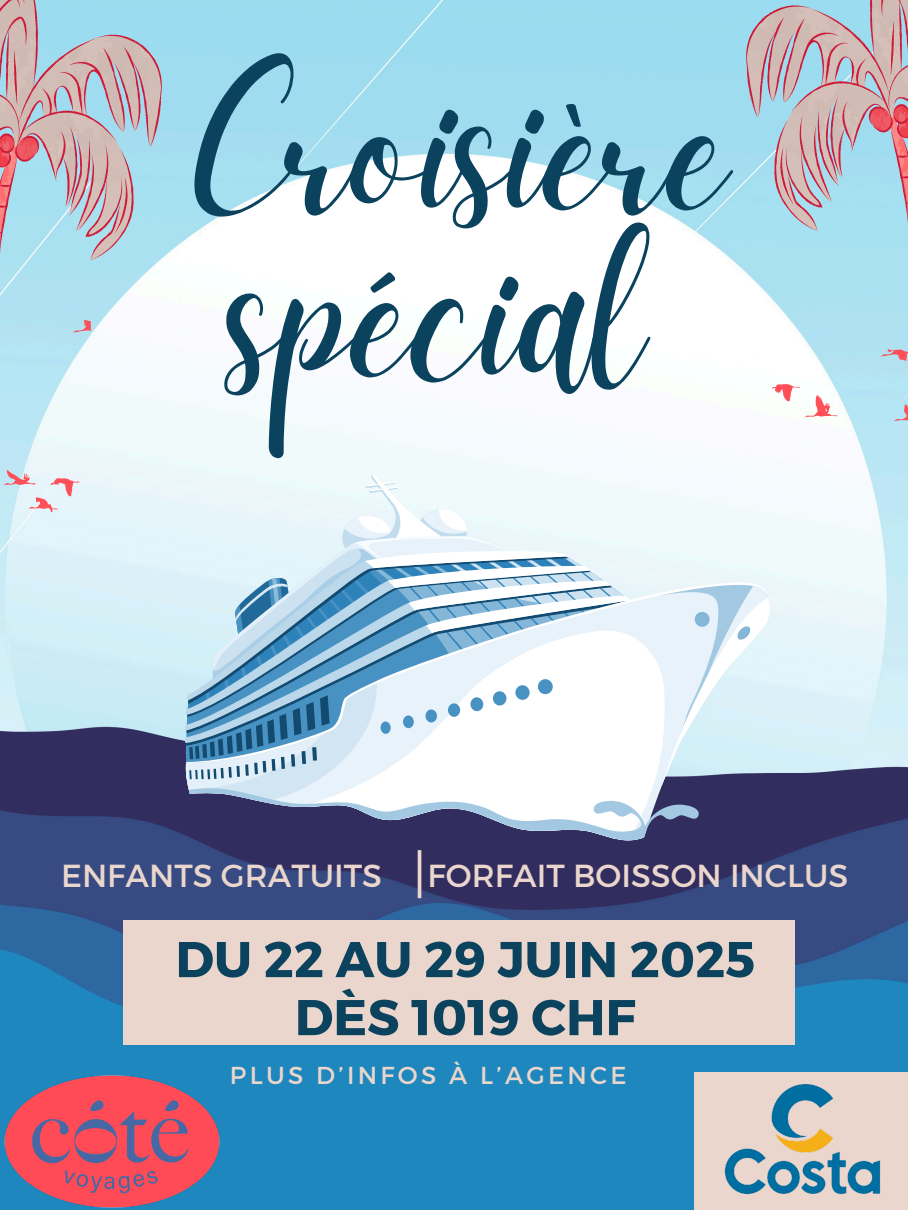
<style>
.page{position:relative;width:908px;height:1210px;background:#fff}
.page>*{position:absolute;margin:0;border:0;box-sizing:border-box;transform-origin:0 0}
.t1{font:203.7px "Daydream";color:#0b435f}
.t2{font:203.56px "Daydream";color:#0b435f}
.t3{font:700 50.19px/58px "Montserrat";color:#0b435f;text-align:center}
.t4{font:31.85px "Montserrat";color:#ead6cd}
.t5{font:24.5px "Montserrat";letter-spacing:.135em;color:#ead6cd}
</style>
<div class="page">
<img style="left:0;top:0;width:907px;height:1210px">
<svg style="left:184px;top:473px;width:588px;height:367px"></svg>
<div style="left:123px;top:920px;width:671px;height:125px;background:#ead6cd"></div>
<svg style="left:417px;top:850px;width:4px;height:48px"></svg>
<svg style="left:0;top:0;width:161px;height:414px"></svg>
<svg style="left:0;top:466px;width:80px;height:46px"></svg>
<svg style="left:746px;top:0;width:161px;height:421px"></svg>
<img style="left:694px;top:1072px;width:213px;height:138px">
<img style="left:0;top:1072px;width:225px;height:138px">
<p class="t2" style="left:194px;top:29px;width:537px">Croisière</p>
<p class="t1" style="left:231px;top:196px;width:417px">spécial</p>
<p class="t4" style="left:61px;top:855px;width:322px">ENFANTS GRATUITS</p>
<p class="t4" style="left:427px;top:855px;width:422px">FORFAIT BOISSON INCLUS</p>
<h1 class="t3" style="left:175px;top:927px;width:581px">DU 22 AU 29 JUIN 2025<br>DÈS 1019 CHF</h1>
<h1 class="t5" style="left:230px;top:1059px;width:398px">PLUS D’INFOS À L’AGENCE</h1>
</div>
